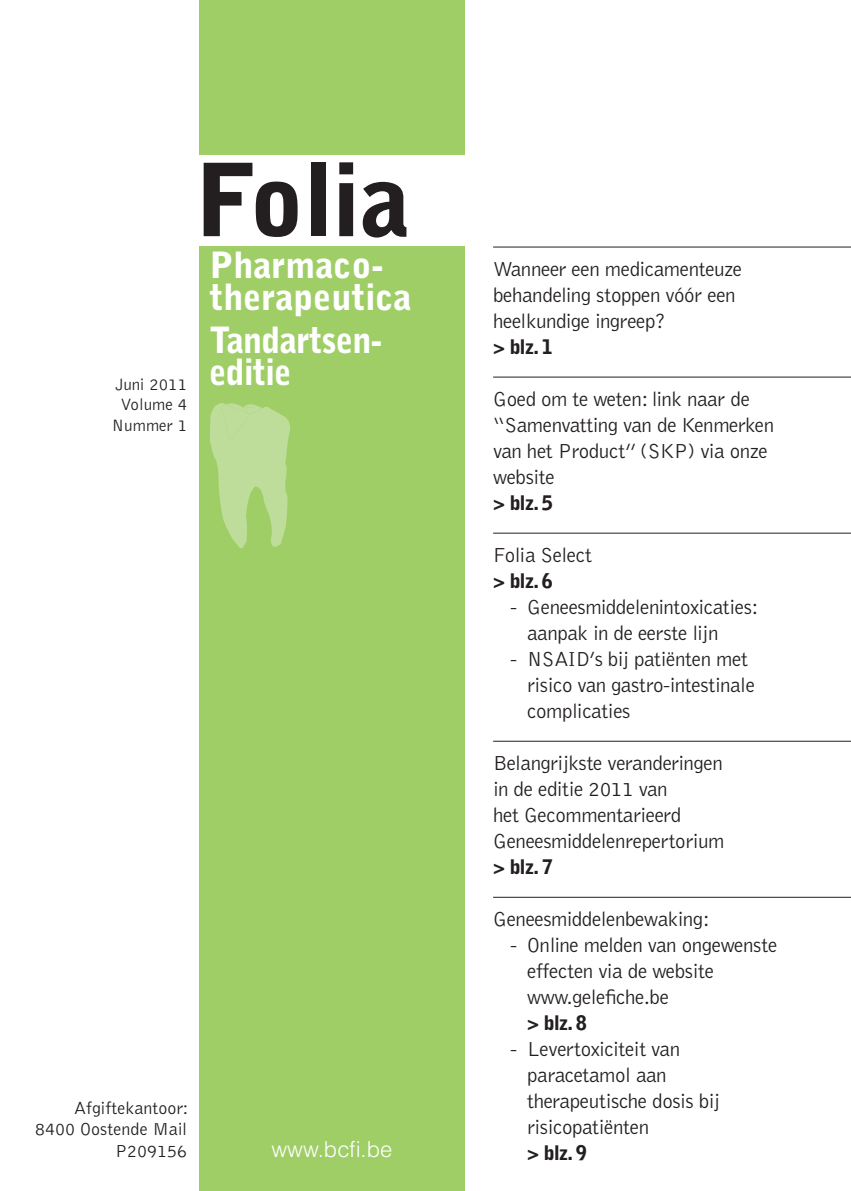
<style>
.page{position:relative;width:851px;height:1191px;background:#fff}
.page>*{position:absolute;margin:0;border:0;box-sizing:border-box;transform-origin:0 0}
.t1{font:900 100px "Bell Gothic Std";color:#231f20}
.t2{font:900 36px/32px "Bell Gothic Std";color:#fff}
.t3{font:900 36px/32px "Bell Gothic Std";letter-spacing:-.02em;color:#fff;scale:.95 1}
.t4{font:300 22px "Helvetica LT Std";color:#fff}
.t5{font:300 21px/26px "Bell Gothic Std";letter-spacing:-.02em;color:#231f20}
.t6{font:900 20px "Bell Gothic Std";letter-spacing:-.035em;color:#231f20}
.t7{font:300 18px/21.6px "Bell Gothic Std";color:#231f20;text-align:right}
.t8{font:300 17px/20.4px "Bell Gothic Std";color:#231f20;text-align:center}
</style>
<div class="page">
<div style="left:199px;top:247px;width:265px;height:944px;background:#9fce66"></div>
<hr style="left:493px;top:247px;width:357px;height:1px;background:#231f20">
<hr style="left:493px;top:377px;width:357px;height:1px;background:#231f20">
<hr style="left:493px;top:533px;width:357px;height:1px;background:#231f20">
<hr style="left:493px;top:741px;width:357px;height:1px;background:#231f20">
<hr style="left:493px;top:897px;width:357px;height:1px;background:#231f20">
<div style="left:199px;top:0;width:265px;height:154px;background:#9fce66"></div>
<svg style="left:210px;top:403px;width:80px;height:145px"></svg>
<p class="t8" style="left:112px;top:374px;width:77px">Juni 2011<br>Volume 4<br>Nummer 1</p>
<p class="t7" style="left:35px;top:1097px;width:155px">Afgiftekantoor:<br>8400 Oostende Mail<br>P209156</p>
<h1 class="t1" style="left:196px;top:142px;width:216px">Folia</h1>
<h2 class="t2" style="left:209px;top:249px;width:204px">Pharmaco&shy;therapeutica</h2>
<h2 class="t3" style="left:209px;top:325px;width:181px">Tandartsen&shy;editie</h2>
<p class="t5" style="left:493px;top:256px;width:250px">Wanneer een medicamenteuze behandeling stoppen vóór een heelkundige ingreep?</p>
<p class="t6" style="left:493px;top:335px;width:61px">&gt; blz.1</p>
<p class="t5" style="left:493px;top:386px;width:282px">Goed om te weten: link naar de “Samenvatting van de Kenmerken van het Product” (SKP) via onze website</p>
<p class="t6" style="left:493px;top:491px;width:61px">&gt; blz.5</p>
<p class="t5" style="left:493px;top:542px;width:100px">Folia Select</p>
<p class="t6" style="left:493px;top:569px;width:61px">&gt; blz.6</p>
<p class="t5" style="left:527px;top:594px;width:233px;text-indent:-17px">- Geneesmiddelenintoxicaties: aanpak in de eerste lijn</p>
<p class="t5" style="left:527px;top:646px;width:229px;text-indent:-17px">- NSAID’s bij patiënten met risico van gastro-intestinale complicaties</p>
<p class="t5" style="left:493px;top:750px;width:233px">Belangrijkste veranderingen in de editie 2011 van<br>het Gecommentarieerd<br>Geneesmiddelenrepertorium</p>
<p class="t6" style="left:493px;top:855px;width:61px">&gt; blz.7</p>
<p class="t5" style="left:493px;top:906px;width:218px">Geneesmiddelenbewaking:</p>
<p class="t5" style="left:527px;top:932px;width:252px;text-indent:-17px">- Online melden van ongewenste effecten via de website www.gelefiche.be</p>
<p class="t6" style="left:527px;top:1011px;width:61px">&gt; blz.8</p>
<p class="t5" style="left:527px;top:1036px;width:194px;text-indent:-17px">- Levertoxiciteit van paracetamol aan therapeutische dosis bij risicopatiënten</p>
<p class="t4" style="left:271px;top:1135px;width:123px">www.bcfi.be</p>
<p class="t6" style="left:527px;top:1141px;width:61px">&gt; blz.9</p>
</div>
